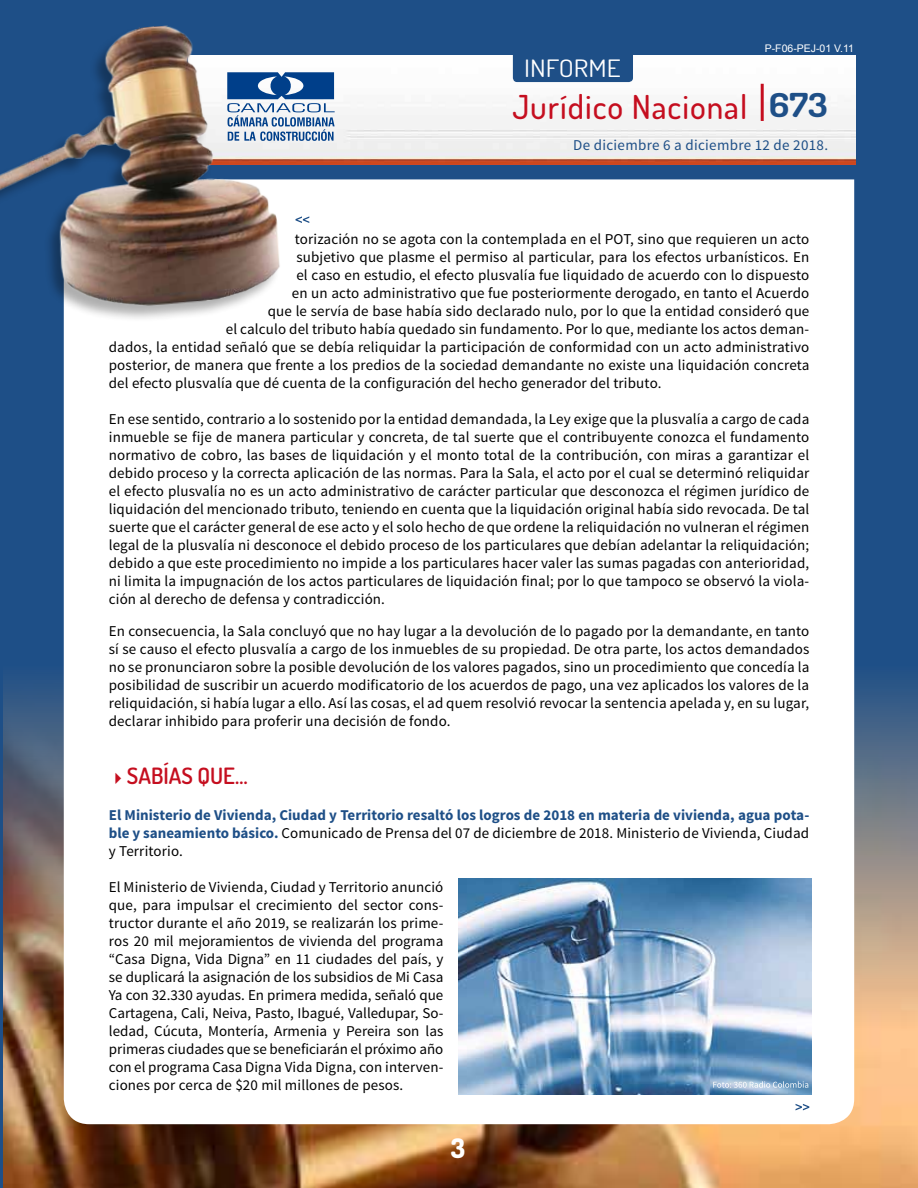
<style>
.page{position:relative;width:918px;height:1188px;background:#1e4f87}
.page>*{position:absolute;margin:0;border:0;box-sizing:border-box;transform-origin:0 0}
.t1{font:500 33px "Dosis";letter-spacing:.03em;color:#c50e1f}
.t2{font:800 27px "Dosis";color:#fff}
.t3{font:24px "Dosis";color:#fff;scale:1.14 1}
.t4{font:600 22.5px "Dosis";color:#c50e1f}
.t5{font:15px/18px "Source Sans Pro";letter-spacing:.01em;color:#000;text-align:justify}
.t6{font:700 15px/18px "Source Sans Pro";color:#1e4f87;text-align:justify}
.t7{font:15px "Source Sans Pro";letter-spacing:.02em;color:#1e4f87}
.t8{font:10.5px "Arial";color:#fff}
.s1{font-weight:700;color:#1e4f87}
.s2{font-weight:400;color:#000}
</style>
<div class="page">
<img style="left:4px;top:665px;width:914px;height:523px">
<div style="left:64px;top:179px;width:790px;height:945px;background:#fff"></div>
<img style="left:282px;top:55px;width:574px;height:109px">
<div style="left:513px;top:37px;width:120px;height:45px;background:#1e4f87;border-radius:4px"></div>
<hr style="left:761px;top:84px;width:3px;height:37px;background:#c50e1f">
<svg style="left:282px;top:72px;width:53px;height:69px;background:#7898be"></svg>
<div style="left:0;top:26px;width:280px;height:297px;background:#000;opacity:.32"></div>
<img style="left:0;top:25px;width:282px;height:291px">
<svg style="left:296px;top:216px;width:13px;height:7px"></svg>
<svg style="left:796px;top:1104px;width:13px;height:6px"></svg>
<img style="left:458px;top:878px;width:353px;height:216px">
<svg style="left:713px;top:1081px;width:95px;height:7px"></svg>
<h3 class="t3" style="left:524px;top:53px;width:86px">INFORME</h3>
<p class="t8" style="left:765px;top:42px;width:91px">P-F06-PEJ-01 V.11</p>
<h1 class="t1" style="left:512px;top:85px;width:317px">Jurídico Nacional <span class="s1">673</span></h1>
<p class="t7" style="left:573px;top:136px;width:256px">De diciembre 6 a diciembre 12 de 2018.</p>
<p class="t5" style="left:295px;top:231px;width:516px">torización no se agota con la contemplada en el POT, sino que requieren un acto</p>
<p class="t5" style="left:296px;top:249px;width:514px">subjetivo que plasme el permiso al particular, para los efectos urbanísticos. En</p>
<p class="t5" style="left:296px;top:267px;width:514px">el caso en estudio, el efecto plusvalía fue liquidado de acuerdo con lo dispuesto</p>
<p class="t5" style="left:292px;top:285px;width:519px">en un acto administrativo que fue posteriormente derogado, en tanto el Acuerdo</p>
<p class="t5" style="left:268px;top:303px;width:543px">que le servía de base había sido declarado nulo, por lo que la entidad consideró que</p>
<p class="t5" style="left:226px;top:321px;width:585px">el calculo del tributo había quedado sin fundamento. Por lo que, mediante los actos deman-</p>
<p class="t5" style="left:109px;top:339px;width:702px">dados, la entidad señaló que se debía reliquidar la participación de conformidad con un acto administrativo</p>
<p class="t5" style="left:109px;top:357px;width:702px">posterior, de manera que frente a los predios de la sociedad demandante no existe una liquidación concreta</p>
<p class="t5" style="left:109px;top:375px;width:554px">del efecto plusvalía que dé cuenta de la configuración del hecho generador del tributo.</p>
<p class="t5" style="left:109px;top:411px;width:702px">En ese sentido, contrario a lo sostenido por la entidad demandada, la Ley exige que la plusvalía a cargo de cada inmueble se fije de manera particular y concreta, de tal suerte que el contribuyente conozca el fundamento normativo de cobro, las bases de liquidación y el monto total de la contribución, con miras a garantizar el debido proceso y la correcta aplicación de las normas. Para la Sala, el acto por el cual se determinó reliquidar el efecto plusvalía no es un acto administrativo de carácter particular que desconozca el régimen jurídico de liquidación del mencionado tributo, teniendo en cuenta que la liquidación original había sido revocada. De tal suerte que el carácter general de ese acto y el solo hecho de que ordene la reliquidación no vulneran el régimen legal de la plusvalía ni desconoce el debido proceso de los particulares que debían adelantar la reliquidación; debido a que este procedimiento no impide a los particulares hacer valer las sumas pagadas con anterioridad, ni limita la impugnación de los actos particulares de liquidación final; por lo que tampoco se observó la viola&shy;ción al derecho de defensa y contradicción.</p>
<p class="t5" style="left:109px;top:622px;width:702px">En consecuencia, la Sala concluyó que no hay lugar a la devolución de lo pagado por la demandante, en tanto sí se causo el efecto plusvalía a cargo de los inmuebles de su propiedad. De otra parte, los actos demandados no se pronunciaron sobre la posible devolución de los valores pagados, sino un procedimiento que concedía la posibilidad de suscribir un acuerdo modificatorio de los acuerdos de pago, una vez aplicados los valores de la reliquidación, si había lugar a ello. Así las cosas, el ad quem resolvió revocar la sentencia apelada y, en su lugar, declarar inhibido para proferir una decisión de fondo.</p>
<h3 class="t4" style="left:109px;top:761px;width:140px">✔SABÍAS QUE…</h3>
<p class="t6" style="left:109px;top:807px;width:702px">El Ministerio de Vivienda, Ciudad y Territorio resaltó los logros de 2018 en materia de vivienda, agua pota&shy;ble y saneamiento básico. <span class="s2">Comunicado de Prensa del 07 de diciembre de 2018. Ministerio de Vivienda, Ciudad y Territorio.</span></p>
<p class="t5" style="left:109px;top:879px;width:336px">El Ministerio de Vivienda, Ciudad y Territorio anunció que, para impulsar el crecimiento del sector cons&shy;tructor durante el año 2019, se realizarán los prime&shy;ros 20 mil mejoramientos de vivienda del programa “Casa Digna, Vida Digna” en 11 ciudades del país, y se duplicará la asignación de los subsidios de Mi Casa Ya con 32.330 ayudas. En primera medida, señaló que Cartagena, Cali, Neiva, Pasto, Ibagué, Valledupar, So&shy;ledad, Cúcuta, Montería, Armenia y Pereira son las primeras ciudades que se beneficiarán el próximo año con el programa Casa Digna Vida Digna, con interven&shy;ciones por cerca de $20 mil millones de pesos.</p>
<h2 class="t2" style="left:451px;top:1131px;width:16px">3</h2>
</div>
